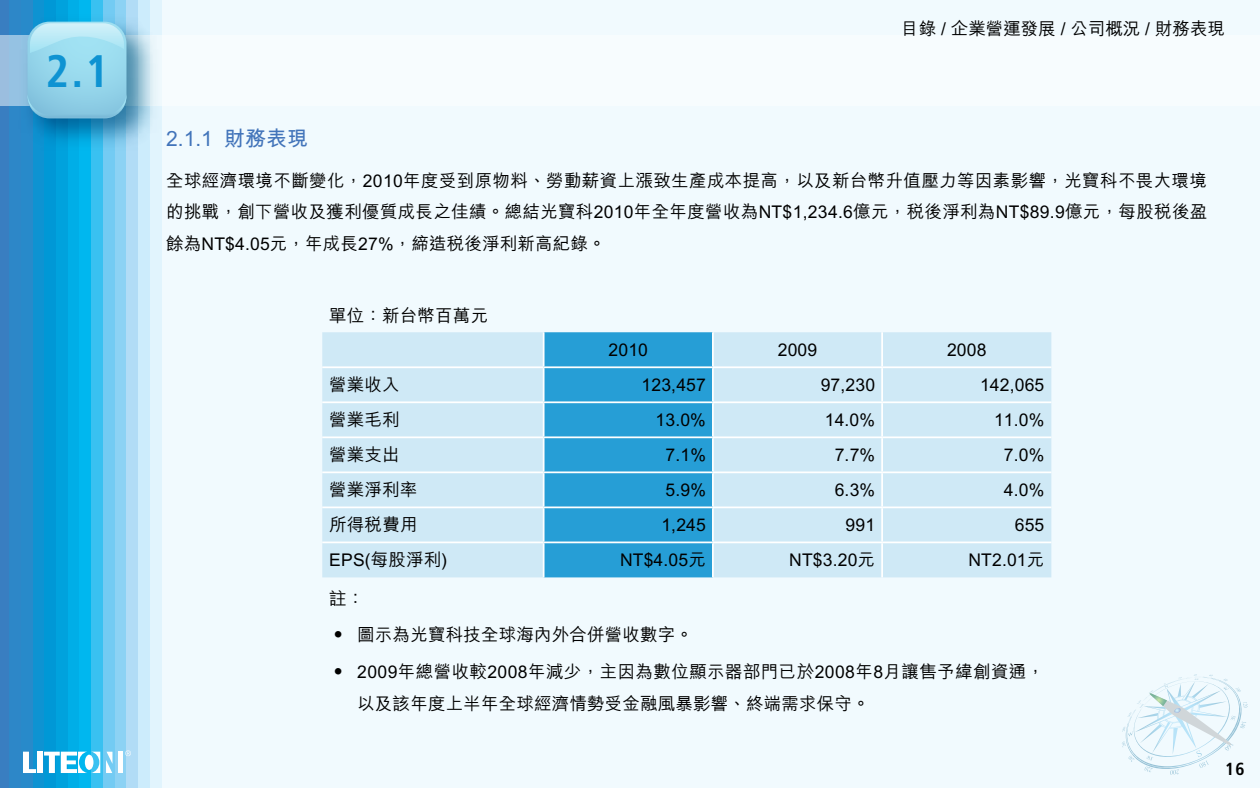
<style>
.page{position:relative;width:1260px;height:788px;background:#fff}
.page>*{position:absolute;margin:0;border:0;box-sizing:border-box;transform-origin:0 0}
.t1{font:700 condensed 45.5px "Frutiger";color:#0e93d2}
.t2{font:700 21px "M Hei";color:#4274ba}
.t3{font:500 17.5px/31.5px "M Hei";letter-spacing:.01em;color:#000;text-align:justify}
.t4{font:700 condensed 17.5px "Frutiger";color:#000}
</style>
<div class="page">
<div style="left:138px;top:0;width:1122px;height:788px;background:#f1fafe"></div>
<div style="left:0;top:0;width:10px;height:788px;background:#397ec1"></div>
<div style="left:9px;top:0;width:12px;height:788px;background:#2d87c8"></div>
<div style="left:21px;top:0;width:12px;height:788px;background:#288aca"></div>
<div style="left:33px;top:0;width:12px;height:788px;background:#0e93d2"></div>
<div style="left:45px;top:0;width:11px;height:788px;background:#0098d6"></div>
<div style="left:56px;top:0;width:12px;height:788px;background:#00a2dd"></div>
<div style="left:68px;top:0;width:12px;height:788px;background:#00aee7"></div>
<div style="left:80px;top:0;width:11px;height:788px;background:#00b7ef"></div>
<div style="left:91px;top:0;width:12px;height:788px;background:#39c1f1"></div>
<div style="left:103px;top:0;width:12px;height:788px;background:#73cbf3"></div>
<div style="left:115px;top:0;width:11px;height:788px;background:#8cd2f4"></div>
<div style="left:126px;top:0;width:12px;height:788px;background:#b1dcf6"></div>
<div style="left:138px;top:0;width:12px;height:788px;background:#ccecfc"></div>
<div style="left:150px;top:0;width:11px;height:788px;background:#e1f4fd"></div>
<svg style="left:125px;top:750px;width:6px;height:6px"></svg>
<svg style="left:106px;top:751px;width:6px;height:22px"></svg>
<hr style="left:118px;top:751px;width:4px;height:22px;background:#fff">
<div style="left:37px;top:751px;width:6px;height:22px;background:#fff"></div>
<svg style="left:23px;top:751px;width:13px;height:22px"></svg>
<svg style="left:44px;top:751px;width:56px;height:22px"></svg>
<div style="left:0;top:35px;width:1260px;height:70px;background:#f7fcfe"></div>
<img style="left:12px;top:7px;width:150px;height:151px">
<svg style="left:28px;top:22px;width:98px;height:96px;background:#97d5ea"></svg>
<svg style="left:1126px;top:674px;width:122px;height:101px"></svg>
<div style="left:322px;top:332px;width:729px;height:245px;background:#cfe9f6"></div>
<div style="left:545px;top:332px;width:167px;height:245px;background:#269ed6"></div>
<hr style="left:543px;top:332px;width:2px;height:34px;background:#fff">
<hr style="left:712px;top:332px;width:2px;height:34px;background:#fff">
<hr style="left:881px;top:332px;width:2px;height:34px;background:#fff">
<hr style="left:322px;top:366px;width:222px;height:2px;background:#fff">
<hr style="left:544px;top:366px;width:169px;height:2px;background:#fff">
<hr style="left:543px;top:368px;width:2px;height:33px;background:#fff">
<hr style="left:713px;top:366px;width:169px;height:2px;background:#fff">
<hr style="left:712px;top:368px;width:2px;height:33px;background:#fff">
<hr style="left:882px;top:366px;width:169px;height:2px;background:#fff">
<hr style="left:881px;top:368px;width:2px;height:33px;background:#fff">
<hr style="left:322px;top:401px;width:222px;height:2px;background:#fff">
<hr style="left:544px;top:401px;width:169px;height:2px;background:#fff">
<hr style="left:543px;top:403px;width:2px;height:33px;background:#fff">
<hr style="left:713px;top:401px;width:169px;height:2px;background:#fff">
<hr style="left:712px;top:403px;width:2px;height:33px;background:#fff">
<hr style="left:882px;top:401px;width:169px;height:2px;background:#fff">
<hr style="left:881px;top:403px;width:2px;height:33px;background:#fff">
<hr style="left:322px;top:436px;width:222px;height:2px;background:#fff">
<hr style="left:544px;top:436px;width:169px;height:2px;background:#fff">
<hr style="left:543px;top:438px;width:2px;height:33px;background:#fff">
<hr style="left:713px;top:436px;width:169px;height:2px;background:#fff">
<hr style="left:712px;top:438px;width:2px;height:33px;background:#fff">
<hr style="left:882px;top:436px;width:169px;height:2px;background:#fff">
<hr style="left:881px;top:438px;width:2px;height:33px;background:#fff">
<hr style="left:322px;top:471px;width:222px;height:2px;background:#fff">
<hr style="left:544px;top:471px;width:169px;height:2px;background:#fff">
<hr style="left:543px;top:473px;width:2px;height:33px;background:#fff">
<hr style="left:713px;top:471px;width:169px;height:2px;background:#fff">
<hr style="left:712px;top:473px;width:2px;height:33px;background:#fff">
<hr style="left:882px;top:471px;width:169px;height:2px;background:#fff">
<hr style="left:881px;top:473px;width:2px;height:33px;background:#fff">
<hr style="left:322px;top:506px;width:222px;height:2px;background:#fff">
<hr style="left:544px;top:506px;width:169px;height:2px;background:#fff">
<hr style="left:543px;top:508px;width:2px;height:33px;background:#fff">
<hr style="left:713px;top:506px;width:169px;height:2px;background:#fff">
<hr style="left:712px;top:508px;width:2px;height:33px;background:#fff">
<hr style="left:882px;top:506px;width:169px;height:2px;background:#fff">
<hr style="left:881px;top:508px;width:2px;height:33px;background:#fff">
<hr style="left:322px;top:541px;width:222px;height:2px;background:#fff">
<hr style="left:544px;top:541px;width:169px;height:2px;background:#fff">
<hr style="left:543px;top:543px;width:2px;height:34px;background:#fff">
<hr style="left:713px;top:541px;width:169px;height:2px;background:#fff">
<hr style="left:712px;top:543px;width:2px;height:34px;background:#fff">
<hr style="left:882px;top:541px;width:169px;height:2px;background:#fff">
<hr style="left:881px;top:543px;width:2px;height:34px;background:#fff">
<h1 class="t1" style="left:46px;top:44px;width:65px">2.1</h1>
<p class="t3" style="left:901px;top:13px;width:325px">目錄 / 企業營運發展 / 公司概況 / 財務表現</p>
<p class="t2" style="left:166px;top:128px;width:143px">2.1.1 財務表現</p>
<p class="t3" style="left:166px;top:165px;width:1043px">全球經濟環境不斷變化，2010年度受到原物料、勞動薪資上漲致生產成本提高，以及新台幣升值壓力等因素影響，光寶科不畏大環境的挑戰，創下營收及獲利優質成長之佳績。總結光寶科2010年全年度營收為NT$1,234.6億元，稅後淨利為NT$89.9億元，每股稅後盈餘為NT$4.05元，年成長27%，締造稅後淨利新高紀錄。</p>
<p class="t3" style="left:329px;top:300px;width:160px">單位：新台幣百萬元</p>
<p class="t3" style="left:609px;top:334px;width:41px">2010</p>
<p class="t3" style="left:778px;top:334px;width:41px">2009</p>
<p class="t3" style="left:947px;top:334px;width:41px">2008</p>
<p class="t3" style="left:329px;top:369px;width:72px">營業收入</p>
<p class="t3" style="left:642px;top:369px;width:66px">123,457</p>
<p class="t3" style="left:821px;top:369px;width:56px">97,230</p>
<p class="t3" style="left:980px;top:369px;width:66px">142,065</p>
<p class="t3" style="left:329px;top:404px;width:72px">營業毛利</p>
<p class="t3" style="left:656px;top:404px;width:52px">13.0%</p>
<p class="t3" style="left:825px;top:404px;width:52px">14.0%</p>
<p class="t3" style="left:994px;top:404px;width:52px">11.0%</p>
<p class="t3" style="left:329px;top:439px;width:72px">營業支出</p>
<p class="t3" style="left:665px;top:439px;width:42px">7.1%</p>
<p class="t3" style="left:835px;top:439px;width:42px">7.7%</p>
<p class="t3" style="left:1004px;top:439px;width:42px">7.0%</p>
<p class="t3" style="left:329px;top:474px;width:90px">營業淨利率</p>
<p class="t3" style="left:666px;top:474px;width:42px">5.9%</p>
<p class="t3" style="left:835px;top:474px;width:42px">6.3%</p>
<p class="t3" style="left:1004px;top:474px;width:42px">4.0%</p>
<p class="t3" style="left:329px;top:509px;width:90px">所得稅費用</p>
<p class="t3" style="left:661px;top:509px;width:46px">1,245</p>
<p class="t3" style="left:846px;top:509px;width:31px">991</p>
<p class="t3" style="left:1015px;top:509px;width:31px">655</p>
<p class="t3" style="left:329px;top:544px;width:120px">EPS(每股淨利)</p>
<p class="t3" style="left:620px;top:544px;width:87px">NT$4.05元</p>
<p class="t3" style="left:789px;top:544px;width:87px">NT$3.20元</p>
<p class="t3" style="left:968px;top:544px;width:77px">NT2.01元</p>
<p class="t3" style="left:329px;top:580px;width:717px;line-height:36.8px;text-align:left">註：<br>· 圖示為光寶科技全球海內外合併營收數字。<br>· 2009年總營收較2008年減少，主因為數位顯示器部門已於2008年8月讓售予緯創資通，</p>
<p class="t3" style="left:357px;top:688px;width:514px">以及該年度上半年全球經濟情勢受金融風暴影響、終端需求保守。</p>
<p class="t4" style="left:1225px;top:758px;width:21px">16</p>
</div>
